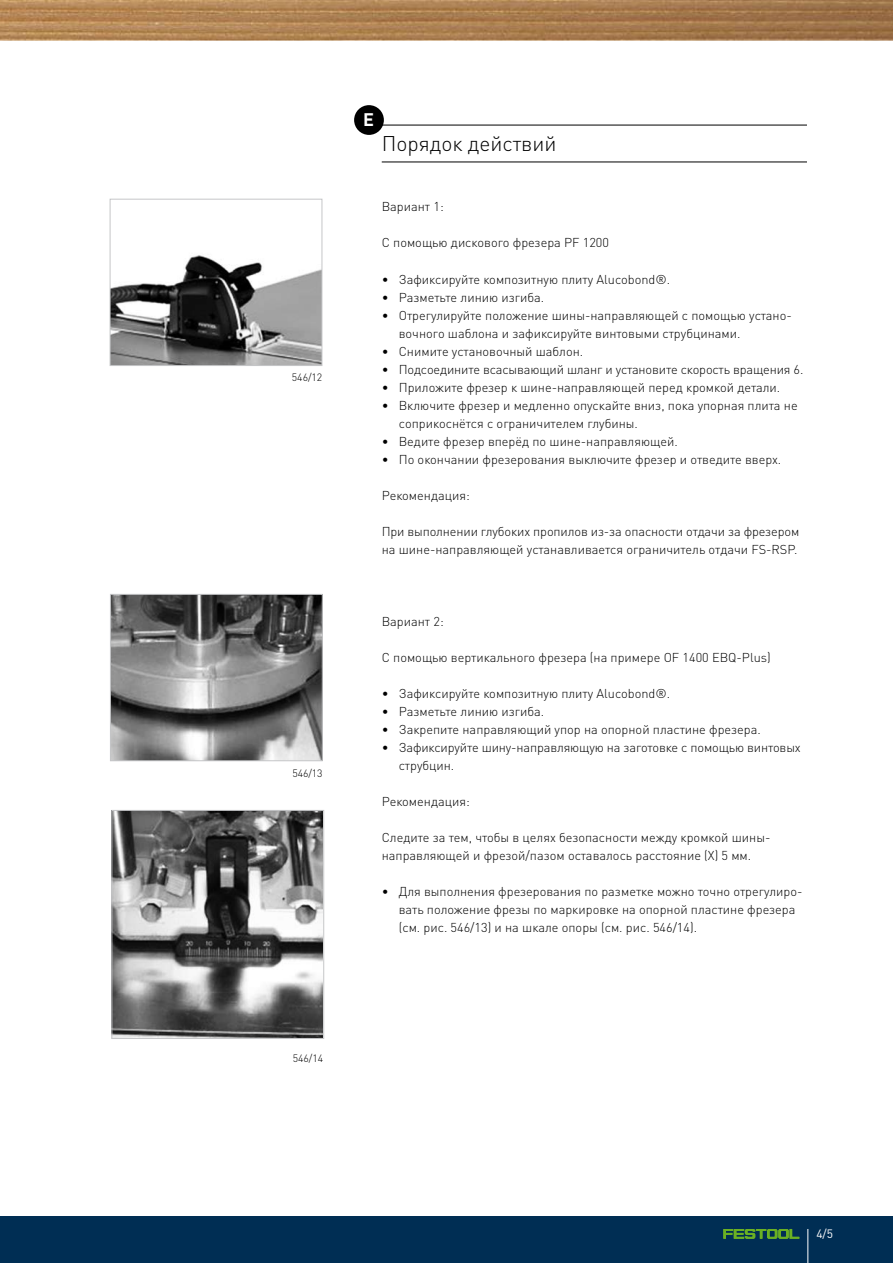
<style>
.page{position:relative;width:893px;height:1263px;background:#fff}
.page>*{position:absolute;margin:0;border:0;box-sizing:border-box;transform-origin:0 0}
.t1{font:300 21px "DIN Pro";color:#000}
.t2{font:700 18px "DIN Pro";color:#fff}
.t3{font:300 12.75px/18px "DIN Pro";color:#000}
.t4{font:12px "DIN Pro";color:#fff}
.t5{font:300 10.5px "DIN Pro";letter-spacing:-.005em;color:#000}
</style>
<div class="page">
<div style="left:0;top:1216px;width:893px;height:47px;background:#002e54"></div>
<img style="left:0;top:0;width:893px;height:41px">
<svg style="left:723px;top:1229px;width:76px;height:10px"></svg>
<hr style="left:807px;top:1229px;width:1px;height:34px;background:#fff">
<img style="left:112px;top:255px;width:208px;height:109px">
<div style="left:110px;top:199px;width:212px;height:167px;border:1px solid #c5c6c8"></div>
<img style="left:112px;top:596px;width:209px;height:163px">
<div style="left:110px;top:594px;width:213px;height:167px;border:1px solid #c5c6c8"></div>
<img style="left:114px;top:812px;width:208px;height:225px">
<div style="left:112px;top:810px;width:212px;height:229px;border:1px solid #c5c6c8"></div>
<div style="left:354px;top:105px;width:30px;height:30px;background:#000;border-radius:50%"></div>
<hr style="left:382px;top:125px;width:425px;height:1px;background:#000">
<hr style="left:382px;top:162px;width:425px;height:1px;background:#000">
<p class="t5" style="left:292px;top:370px;width:32px">546/12</p>
<p class="t5" style="left:292px;top:766px;width:32px">546/13</p>
<h2 class="t2" style="left:363px;top:107px;width:12px">E</h2>
<h1 class="t1" style="left:382px;top:129px;width:176px">Порядок действий</h1>
<p class="t3" style="left:382px;top:197px;width:63px">Вариант 1:</p>
<p class="t3" style="left:382px;top:233px;width:229px">С помощью дискового фрезера PF 1200</p>
<p class="t3" style="left:382px;top:269px;width:290px">• Зафиксируйте композитную плиту Alucobond®.</p>
<p class="t3" style="left:382px;top:287px;width:164px">• Разметьте линию изгиба.</p>
<p class="t3" style="left:399px;top:305px;width:395px;text-indent:-17px">• Отрегулируйте положение шины-направляющей с помощью устано&shy;вочного шаблона и зафиксируйте винтовыми струбцинами.</p>
<p class="t3" style="left:382px;top:341px;width:203px">• Снимите установочный шаблон.</p>
<p class="t3" style="left:382px;top:359px;width:423px">• Подсоедините всасывающий шланг и установите скорость вращения 6.</p>
<p class="t3" style="left:382px;top:377px;width:400px">• Приложите фрезер к шине-направляющей перед кромкой детали.</p>
<p class="t3" style="left:399px;top:395px;width:400px;text-indent:-17px">• Включите фрезер и медленно опускайте вниз, пока упорная плита не соприкоснётся с ограничителем глубины.</p>
<p class="t3" style="left:382px;top:431px;width:297px">• Ведите фрезер вперёд по шине-направляющей.</p>
<p class="t3" style="left:382px;top:449px;width:401px">• По окончании фрезерования выключите фрезер и отведите вверх.</p>
<p class="t3" style="left:382px;top:485px;width:90px">Рекомендация:</p>
<p class="t3" style="left:382px;top:521px;width:419px">При выполнении глубоких пропилов из-за опасности отдачи за фрезером на шине-направляющей устанавливается ограничитель отдачи FS-RSP.</p>
<p class="t3" style="left:382px;top:611px;width:63px">Вариант 2:</p>
<p class="t3" style="left:382px;top:647px;width:390px">С помощью вертикального фрезера (на примере OF 1400 EBQ-Plus)</p>
<p class="t3" style="left:382px;top:683px;width:290px">• Зафиксируйте композитную плиту Alucobond®.</p>
<p class="t3" style="left:382px;top:701px;width:164px">• Разметьте линию изгиба.</p>
<p class="t3" style="left:382px;top:719px;width:380px">• Закрепите направляющий упор на опорной пластине фрезера.</p>
<p class="t3" style="left:399px;top:737px;width:403px;text-indent:-17px">• Зафиксируйте шину-направляющую на заготовке с помощью винтовых струбцин.</p>
<p class="t3" style="left:382px;top:791px;width:90px">Рекомендация:</p>
<p class="t3" style="left:382px;top:827px;width:390px">Следите за тем, чтобы в целях безопасности между кромкой шины&shy;направляющей и фрезой/пазом оставалось расстояние (X) 5 мм.</p>
<p class="t3" style="left:399px;top:881px;width:405px;text-indent:-17px">• Для выполнения фрезерования по разметке можно точно отрегулиро&shy;вать положение фрезы по маркировке на опорной пластине фрезера (см. рис. 546/13) и на шкале опоры (см. рис. 546/14).</p>
<p class="t5" style="left:293px;top:1051px;width:32px">546/14</p>
<p class="t4" style="left:816px;top:1225px;width:18px">4/5</p>
</div>
